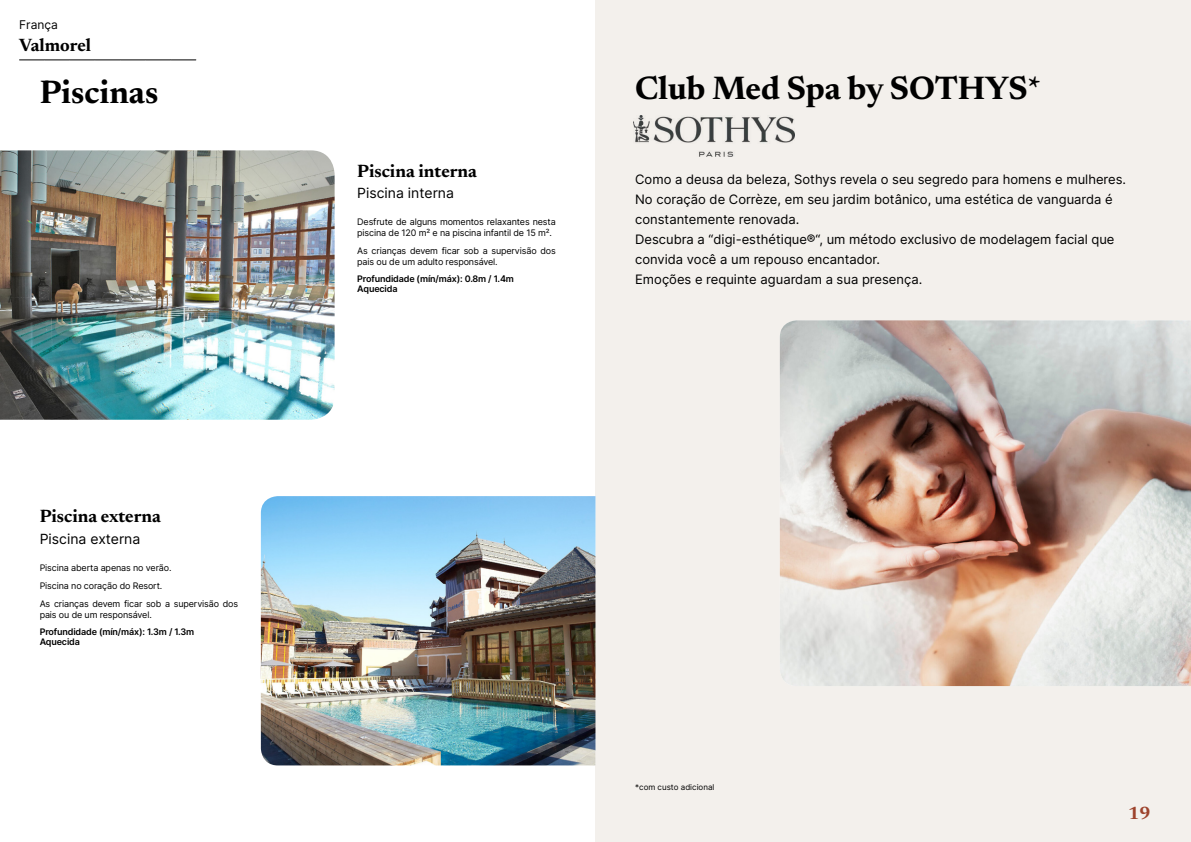
<style>
.page{position:relative;width:1191px;height:842px;background:#fff}
.page>*{position:absolute;margin:0;border:0;box-sizing:border-box;transform-origin:0 0}
.t1{font:700 33px "Newsreader 24 pt";color:#000}
.t2{font:700 18px "Newsreader 24 pt";color:#000}
.t3{font:700 18px "Newsreader 24 pt";color:#9d432c}
.t4{font:14px "Inter";color:#000}
.t5{font:13px/20px "Inter";color:#000}
.t6{font:12px "Inter";color:#000}
.t7{font:9px/11px "Inter";letter-spacing:-.015em;color:#000}
.t8{font:600 9px/10px "Inter";letter-spacing:-.015em;color:#000}
.t9{font:8px "Inter";color:#000}
</style>
<div class="page">
<div style="left:595px;top:0;width:596px;height:842px;background:#f3f0ec"></div>
<img style="left:780px;top:320px;width:411px;height:366px">
<img style="left:0;top:150px;width:334px;height:270px">
<img style="left:261px;top:496px;width:334px;height:269px">
<svg style="left:20px;top:60px;width:176px;height:1px"></svg>
<img style="left:633px;top:115px;width:162px;height:42px">
<p class="t6" style="left:19px;top:15px;width:40px">França</p>
<h2 class="t2" style="left:19px;top:32px;width:73px">Valmorel</h2>
<h1 class="t1" style="left:40px;top:69px;width:120px">Piscinas</h1>
<h1 class="t1" style="left:635px;top:64px;width:407px">Club Med Spa by SOTHYS*</h1>
<h2 class="t2" style="left:40px;top:504px;width:123px">Piscina externa</h2>
<p class="t4" style="left:40px;top:529px;width:102px">Piscina externa</p>
<p class="t7" style="left:40px;top:558px;width:200px;line-height:18.1px">Piscina aberta apenas no verão.<br>Piscina no coração do Resort.<br>As crianças devem ficar sob a supervisão dos</p>
<p class="t7" style="left:40px;top:609px;width:114px">pais ou de um responsável.</p>
<p class="t8" style="left:40px;top:626px;width:156px">Profundidade (mín/máx): 1.3m / 1.3m<br>Aquecida</p>
<h2 class="t2" style="left:357px;top:158px;width:121px">Piscina interna</h2>
<p class="t4" style="left:357px;top:183px;width:98px">Piscina interna</p>
<p class="t7" style="left:357px;top:216px;width:200px">Desfrute de alguns momentos relaxantes nesta piscina de 120 m² e na piscina infantil de 15 m².</p>
<p class="t7" style="left:357px;top:245px;width:200px">As crianças devem ficar sob a supervisão dos pais ou de um adulto responsável.</p>
<p class="t8" style="left:357px;top:273px;width:158px">Profundidade (mín/máx): 0.8m / 1.4m<br>Aquecida</p>
<p class="t5" style="left:635px;top:169px;width:492px">Como a deusa da beleza, Sothys revela o seu segredo para homens e mulheres.<br>No coração de Corrèze, em seu jardim botânico, uma estética de vanguarda é constantemente renovada.<br>Descubra a “digi-esthétique®“, um método exclusivo de modelagem facial que convida você a um repouso encantador.<br>Emoções e requinte aguardam a sua presença.</p>
<p class="t9" style="left:635px;top:781px;width:81px">*com custo adicional</p>
<h2 class="t3" style="left:1128px;top:800px;width:24px">19</h2>
</div>
